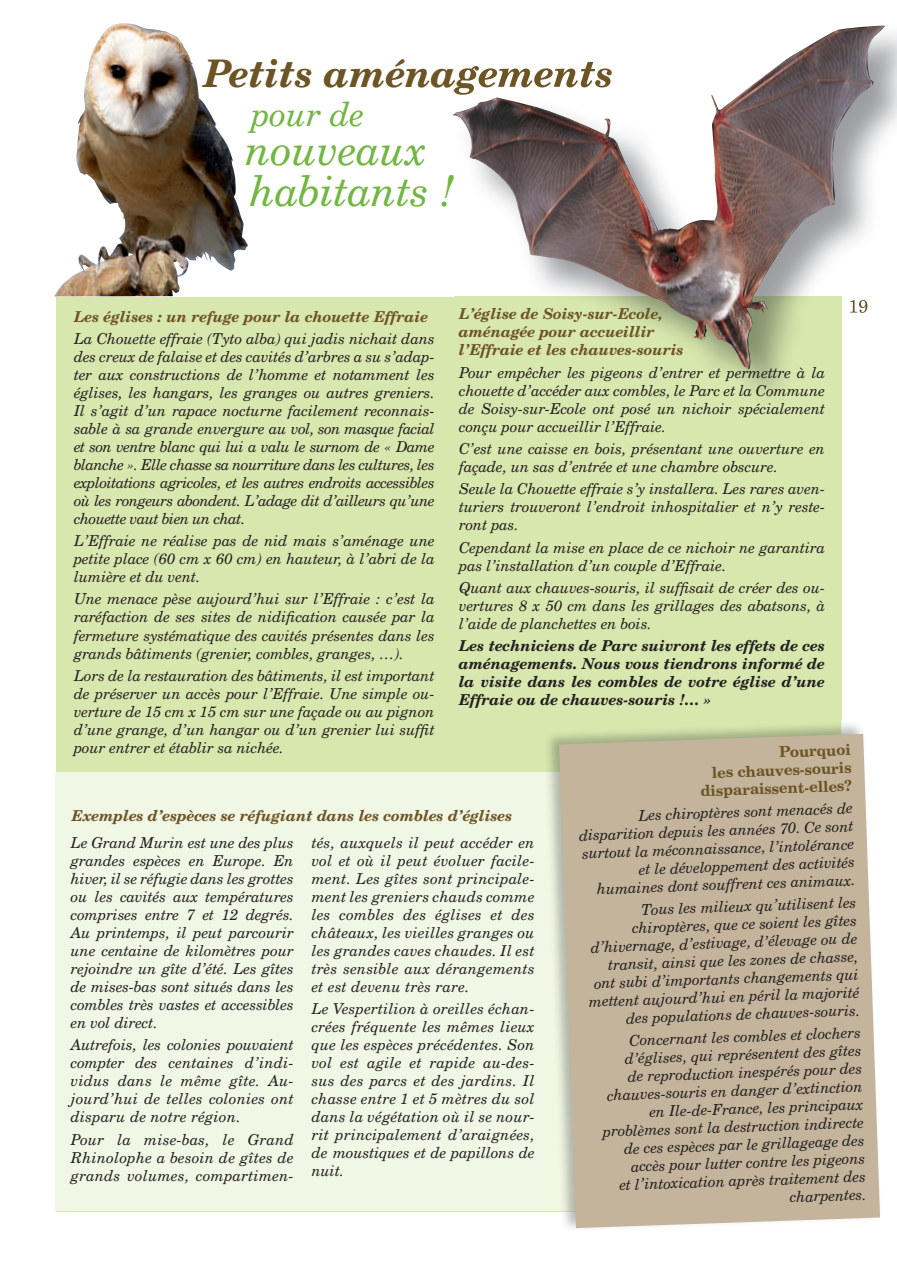
<style>
.page{position:relative;width:897px;height:1267px;background:#fff}
.page>*{position:absolute;margin:0;border:0;box-sizing:border-box;transform-origin:0 0}
.t1{font:italic 42px/41.4px "Century Schoolbook BT";color:#73b743}
.t2{font:italic 700 37.95px "Century Schoolbook BT";color:#6d5425}
.t3{font:italic 33px "Century Schoolbook BT";color:#73b743}
.t4{font:italic 15px/18px "Century Schoolbook BT";color:#231f20;text-align:justify}
.t5{font:italic 700 15px/18px "Century Schoolbook BT";color:#6d5425}
.t6{font:italic 700 15px/18px "Century Schoolbook BT";color:#231f20;text-align:justify}
.t7{font:700 15px/18px "Century Schoolbook BT";color:#6d5425;text-align:right}
</style>
<div class="page">
<div style="left:56px;top:297px;width:785px;height:914px;background:#d8e7ad"></div>
<div style="left:56px;top:772px;width:488px;height:438px;background:#f1f7e5"></div>
<img style="left:841px;top:372px;width:1px;height:39px">
<img style="left:453px;top:26px;width:433px;height:346px">
<img style="left:54px;top:39px;width:194px;height:257px">
<img style="left:841px;top:720px;width:39px;height:498px">
<img style="left:544px;top:1211px;width:63px;height:18px">
<img style="left:544px;top:1210px;width:15px;height:1px">
<img style="left:544px;top:772px;width:15px;height:438px">
<svg style="left:559px;top:733px;width:320px;height:494px;background:#c4b79e"></svg>
<h2 class="t2" style="left:204px;top:49px;width:411px">Petits aménagements</h2>
<h3 class="t3" style="left:252px;top:94px;width:114px">pour de</h3>
<h1 class="t1" style="left:245px;top:129px;width:210px">nouveaux habitants !</h1>
<p class="t5" style="left:459px;top:305px;width:226px">L’église de Soisy-sur-Ecole, aménagée pour accueillir l’Effraie et les chauves-souris</p>
<p class="t4" style="left:459px;top:363px;width:367px">Pour empêcher les pigeons d’entrer et permettre à la chouette d’accéder aux combles, le Parc et la Commune de Soisy-sur-Ecole ont posé un nichoir spécialement conçu pour accueillir l’Effraie.</p>
<p class="t4" style="left:459px;top:439px;width:367px">C’est une caisse en bois, présentant une ouverture en façade, un sas d’entrée et une chambre obscure.</p>
<p class="t4" style="left:459px;top:479px;width:367px">Seule la Chouette effraie s’y installera. Les rares aven&shy;turiers trouveront l’endroit inhospitalier et n’y reste&shy;ront pas.</p>
<p class="t4" style="left:459px;top:538px;width:367px">Cependant la mise en place de ce nichoir ne garantira pas l’installation d’un couple d’Effraie.</p>
<p class="t4" style="left:459px;top:578px;width:367px">Quant aux chauves-souris, il suffisait de créer des ou&shy;vertures 8 x 50 cm dans les grillages des abatsons, à l’aide de planchettes en bois.</p>
<p class="t6" style="left:459px;top:636px;width:367px">Les techniciens de Parc suivront les effets de ces aménagements. Nous vous tiendrons informé de la visite dans les combles de votre église d’une Effraie ou de chauves-souris !… »</p>
<p class="t7" style="left:699px;top:745px;width:153px;rotate:-2deg">Pourquoi<br>les chauves-souris disparaissent-elles?</p>
<p class="t4" style="left:578px;top:808px;width:276px;text-align:right;rotate:-2deg">Les chiroptères sont menacés de disparition depuis les années 70. Ce sont surtout la méconnaissance, l’intolérance et le développement des activités humaines dont souffrent ces animaux.</p>
<p class="t4" style="left:585px;top:902px;width:272px;text-align:right;rotate:-2deg">Tous les milieux qu’utilisent les chiroptères, que ce soient les gîtes d’hivernage, d’estivage, d’élevage ou de transit, ainsi que les zones de chasse, ont subi d’importants changements qui mettent aujourd’hui en péril la majorité des populations de chauves-souris.</p>
<p class="t4" style="left:599px;top:1032px;width:262px;text-align:right;rotate:-2deg">Concernant les combles et clochers d’églises, qui représentent des gîtes<br>de reproduction inespérés pour des chauves-souris en danger d’extinction en Ile-de-France, les principaux problèmes sont la destruction indirecte de ces espèces par le grillageage des accès pour lutter contre les pigeons<br>et l’intoxication après traitement des charpentes.</p>
<p class="t5" style="left:74px;top:307px;width:355px">Les églises : un refuge pour la chouette Effraie</p>
<p class="t4" style="left:74px;top:329px;width:362px">La Chouette effraie (Tyto alba) qui jadis nichait dans des creux de falaise et des cavités d’arbres a su s’adap&shy;ter aux constructions de l’homme et notamment les églises, les hangars, les granges ou autres greniers.<br>Il s’agit d’un rapace nocturne facilement reconnais&shy;sable à sa grande envergure au vol, son masque facial et son ventre blanc qui lui a valu le surnom de « Dame blanche ». Elle chasse sa nourriture dans les cultures, les exploitations agricoles, et les autres endroits accessibles où les rongeurs abondent. L’adage dit d’ailleurs qu’une chouette vaut bien un chat.</p>
<p class="t4" style="left:74px;top:531px;width:362px">L’Effraie ne réalise pas de nid mais s’aménage une petite place (60 cm x 60 cm) en hauteur, à l’abri de la lumière et du vent.</p>
<p class="t4" style="left:74px;top:590px;width:362px">Une menace pèse aujourd’hui sur l’Effraie : c’est la raréfaction de ses sites de nidification causée par la fermeture systématique des cavités présentes dans les grands bâtiments (grenier, combles, granges, …).</p>
<p class="t4" style="left:74px;top:666px;width:362px">Lors de la restauration des bâtiments, il est important de préserver un accès pour l’Effraie. Une simple ou&shy;verture de 15 cm x 15 cm sur une façade ou au pignon d’une grange, d’un hangar ou d’un grenier lui suffit pour entrer et établir sa nichée.</p>
<p class="t5" style="left:72px;top:806px;width:442px">Exemples d’espèces se réfugiant dans les combles d’églises</p>
<p class="t4" style="left:312px;top:833px;width:224px">tés, auxquels il peut accéder en vol et où il peut évoluer facile&shy;ment. Les gîtes sont principale&shy;ment les greniers chauds comme les combles des églises et des châteaux, les vieilles granges ou les grandes caves chaudes. Il est très sensible aux dérangements et est devenu très rare.</p>
<p class="t4" style="left:312px;top:999px;width:224px">Le Vespertilion à oreilles échan&shy;crées fréquente les mêmes lieux que les espèces précédentes. Son vol est agile et rapide au-des&shy;sus des parcs et des jardins. Il chasse entre 1 et 5 mètres du sol dans la végétation où il se nour&shy;rit principalement d’araignées, de moustiques et de papillons de nuit.</p>
<p class="t4" style="left:71px;top:833px;width:224px">Le Grand Murin est une des plus grandes espèces en Europe. En hiver, il se réfugie dans les grottes ou les cavités aux températures comprises entre 7 et 12 degrés.<br>Au printemps, il peut parcourir une centaine de kilomètres pour rejoindre un gîte d’été. Les gîtes de mises-bas sont situés dans les combles très vastes et accessibles en vol direct.</p>
<p class="t4" style="left:71px;top:1035px;width:224px">Autrefois, les colonies pouvaient compter des centaines d’indi&shy;vidus dans le même gîte. Au&shy;jourd’hui de telles colonies ont disparu de notre région.</p>
<p class="t4" style="left:71px;top:1130px;width:224px">Pour la mise-bas, le Grand Rhinolophe a besoin de gîtes de grands volumes, compartimen-</p>
</div>
